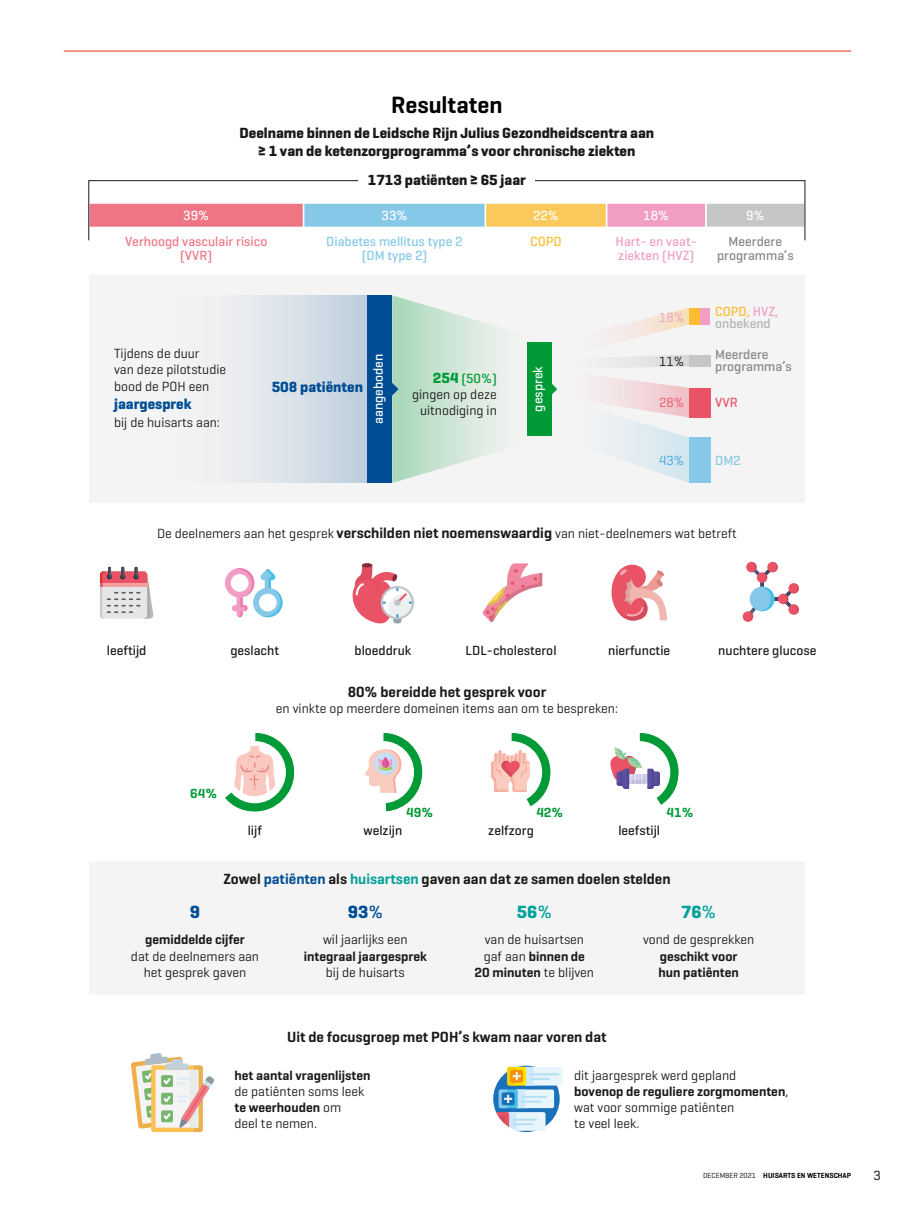
<style>
.page{position:relative;width:915px;height:1212px;background:#fff}
.page>*{position:absolute;margin:0;border:0;box-sizing:border-box;transform-origin:0 0}
.t1{font:24px "Geogrotesque Semi Bold 2";color:#000}
.t2{font:18px "Geogrotesque Bold 2";color:#00a199}
.t3{font:18px "Geogrotesque Bold 2";color:#004d94}
.t4{font:15px/18px "Geogrotesque Bold 2";color:#1a1a18;text-align:center}
.t5{font:15px "Geogrotesque Semi Bold 2";color:#1a1a18}
.t6{font:15px "Geogrotesque Bold 2";color:#004d94}
.t7{font:13.5px/16.2px "Geogrotesque Regular 3";color:#1a1a18;text-align:center}
.t8{font:13.5px/16.2px "Geogrotesque Semi Bold 2";color:#1a1a18;text-align:center}
.t9{font:13.5px "Geogrotesque Medium 3";color:#1a1a18}
.t10{font:13.5px/13.5px "Geogrotesque Medium 3";color:#858787;text-align:center}
.t11{font:13.5px/13.5px "Geogrotesque Medium 3";color:#85c8e8;text-align:center}
.t12{font:13.5px "Geogrotesque Medium 3";color:#fff}
.t13{font:13.5px/13.5px "Geogrotesque Medium 4";color:#ea5366;text-align:center}
.t14{font:13.5px/13.5px "Geogrotesque Medium 3";color:#f29ec4}
.t15{font:13.5px/12px "Geogrotesque Medium 3";color:#b2b2b1}
.t16{font:13.5px "Geogrotesque Semi Bold 2";color:#009a37}
.t17{font:13.5px "Geogrotesque Medium 3";color:#009a37}
.t18{font:13.5px "Geogrotesque Medium 3";color:#fbbc32}
.t19{font:13.5px "Geogrotesque Regular 3";color:#ea5366}
.t20{font:13.5px "Geogrotesque Medium 3";color:#ea5366}
.t21{font:13.5px "Geogrotesque Regular 3";color:#f29ec4}
.t22{font:13.5px "Geogrotesque Regular 3";color:#39a8e0}
.t23{font:13.5px "Geogrotesque";color:#000}
.t24{font:600 7.5px "Geogrotesque";color:#000}
.t25{font:7.5px "Geogrotesque";color:#000}
.s1{font-family:"Geogrotesque Bold 2";font-size:15px}
.s2{color:#fbbc32}
.s3{color:#f29ec4}
.s4{font-family:"Geogrotesque Semi Bold 2";font-size:15px}
.s5{color:#004d94}
.s6{color:#00a199}
.s7{font-family:"Geogrotesque Medium 3"}
.s8{font-family:"Geogrotesque Regular 3"}
.s9{font-weight:400}
</style>
<div class="page">
<hr style="left:64px;top:51px;width:786px;height:1px;background:#df2d14">
<div style="left:89px;top:275px;width:715px;height:228px;background:#f5f4f4"></div>
<div style="left:114px;top:295px;width:277px;height:188px;background:linear-gradient(to right,#fffcf9,#c1d0df)"></div>
<div style="left:705px;top:203px;width:99px;height:24px;background:#c6c6c5"></div>
<div style="left:704px;top:202px;width:101px;height:26px;border:2px solid #fff"></div>
<div style="left:89px;top:203px;width:214px;height:24px;background:#ee7584"></div>
<div style="left:88px;top:202px;width:216px;height:26px;border:2px solid #fff"></div>
<div style="left:303px;top:203px;width:182px;height:24px;background:#85c8e8"></div>
<div style="left:303px;top:202px;width:183px;height:26px;border:2px solid #fff"></div>
<div style="left:485px;top:203px;width:121px;height:24px;background:#fbc95b"></div>
<div style="left:484px;top:202px;width:123px;height:26px;border:2px solid #fff"></div>
<div style="left:606px;top:203px;width:99px;height:24px;background:#f29ec4"></div>
<div style="left:605px;top:202px;width:101px;height:26px;border:2px solid #fff"></div>
<div style="left:88px;top:180px;width:717px;height:61px;border:1px solid #1a1a18"></div>
<div style="left:358px;top:175px;width:177px;height:10px;background:#fff"></div>
<div style="left:367px;top:295px;width:24px;height:188px;background:#004d94"></div>
<svg style="left:391px;top:295px;width:297px;height:188px"></svg>
<div style="left:688px;top:437px;width:22px;height:46px;background:#85c8e8"></div>
<div style="left:688px;top:388px;width:22px;height:29px;background:#ea5366"></div>
<div style="left:688px;top:355px;width:22px;height:11px;background:#c6c6c5"></div>
<div style="left:699px;top:308px;width:11px;height:17px;background:#f29ec4"></div>
<div style="left:688px;top:308px;width:11px;height:17px;background:#fbbc32"></div>
<div style="left:89px;top:861px;width:715px;height:134px;background:#f5f4f4"></div>
<svg style="left:100px;top:567px;width:54px;height:52px;background:#d9bbbf"></svg>
<svg style="left:225px;top:568px;width:57px;height:49px"></svg>
<svg style="left:362px;top:563px;width:10px;height:4px"></svg>
<svg style="left:352px;top:565px;width:62px;height:59px"></svg>
<div style="left:394px;top:599px;width:6px;height:7px;background:#bdc3c7;border-radius:50%"></div>
<svg style="left:482px;top:563px;width:60px;height:59px"></svg>
<svg style="left:611px;top:565px;width:55px;height:56px"></svg>
<svg style="left:742px;top:611px;width:11px;height:11px"></svg>
<svg style="left:746px;top:562px;width:52px;height:60px"></svg>
<svg style="left:225px;top:732px;width:70px;height:80px"></svg>
<svg style="left:365px;top:732px;width:58px;height:80px"></svg>
<svg style="left:610px;top:732px;width:70px;height:73px"></svg>
<svg style="left:491px;top:732px;width:60px;height:74px"></svg>
<svg style="left:131px;top:1053px;width:83px;height:79px"></svg>
<svg style="left:493px;top:1065px;width:69px;height:67px"></svg>
<h1 class="t1" style="left:391px;top:90px;width:113px">Resultaten</h1>
<p class="t4" style="left:239px;top:123px;width:416px">Deelname binnen de Leidsche Rijn Julius Gezondheidscentra aan ≥ 1 van de ketenzorgprogramma’s voor chronische ziekten</p>
<p class="t4" style="left:367px;top:171px;width:159px">1713 patiënten ≥ 65 jaar</p>
<p class="t12" style="left:183px;top:207px;width:27px">39%</p>
<p class="t12" style="left:745px;top:207px;width:20px">9%</p>
<p class="t13" style="left:125px;top:235px;width:144px">Verhoogd vasculair risico (VVR)</p>
<p class="t12" style="left:381px;top:207px;width:27px">33%</p>
<p class="t11" style="left:326px;top:235px;width:138px">Diabetes mellitus type 2 (DM type 2)</p>
<p class="t12" style="left:533px;top:207px;width:27px">22%</p>
<p class="t18" style="left:530px;top:233px;width:33px">COPD</p>
<p class="t12" style="left:643px;top:207px;width:27px">18%</p>
<p class="t14" style="left:615px;top:235px;width:83px">Hart- en vaat&shy;ziekten (HVZ)</p>
<p class="t10" style="left:716px;top:235px;width:78px">Meerdere programma’s</p>
<p class="t7" style="left:114px;top:345px;width:113px;text-align:left">Tijdens de duur<br>van deze pilotstudie bood de POH een</p>
<p class="t6" style="left:114px;top:394px;width:79px">jaargesprek</p>
<p class="t7" style="left:114px;top:413px;width:107px">bij de huisarts aan:</p>
<p class="t6" style="left:271px;top:378px;width:93px">508 patiënten</p>
<p class="t12" style="left:370px;top:424px;width:72px;rotate:-90deg">aangeboden</p>
<p class="t17" style="left:433px;top:370px;width:65px"><span class="s1">254</span> (50%)</p>
<p class="t7" style="left:412px;top:386px;width:86px">gingen op deze uitnodiging in</p>
<p class="t12" style="left:529px;top:412px;width:47px;rotate:-90deg">gesprek</p>
<p class="t21" style="left:659px;top:309px;width:27px">18%</p>
<p class="t7" style="left:659px;top:353px;width:27px">11%</p>
<p class="t15" style="left:715px;top:305px;width:65px"><span class="s2">COPD,</span> <span class="s3">HVZ, </span>onbekend</p>
<p class="t10" style="left:715px;top:348px;width:78px;line-height:12px;text-align:left">Meerdere programma’s</p>
<p class="t19" style="left:659px;top:394px;width:27px">28%</p>
<p class="t20" style="left:715px;top:394px;width:24px">VVR</p>
<p class="t22" style="left:659px;top:452px;width:27px">43%</p>
<p class="t11" style="left:715px;top:454px;width:27px">DM2</p>
<p class="t7" style="left:157px;top:524px;width:581px">De deelnemers aan het gesprek <span class="s4">verschilden niet noemenswaardig</span> van niet-deelnemers wat betreft</p>
<p class="t9" style="left:107px;top:642px;width:41px">leeftijd</p>
<p class="t9" style="left:230px;top:642px;width:50px">geslacht</p>
<p class="t9" style="left:354px;top:642px;width:58px">bloeddruk</p>
<p class="t9" style="left:465px;top:642px;width:92px">LDL-cholesterol</p>
<p class="t9" style="left:608px;top:642px;width:64px">nierfunctie</p>
<p class="t9" style="left:718px;top:642px;width:100px">nuchtere glucose</p>
<p class="t16" style="left:190px;top:785px;width:28px">64%</p>
<p class="t5" style="left:347px;top:682px;width:200px">80% bereidde het gesprek voor</p>
<p class="t7" style="left:276px;top:700px;width:343px">en vinkte op meerdere domeinen items aan om te bespreken:</p>
<p class="t16" style="left:406px;top:803px;width:28px">49%</p>
<p class="t16" style="left:536px;top:803px;width:28px">42%</p>
<p class="t16" style="left:666px;top:803px;width:28px">41%</p>
<p class="t9" style="left:248px;top:822px;width:16px">lijf</p>
<p class="t9" style="left:363px;top:822px;width:40px">welzijn</p>
<p class="t9" style="left:488px;top:822px;width:47px">zelfzorg</p>
<p class="t9" style="left:618px;top:822px;width:43px">leefstijl</p>
<p class="t5" style="left:223px;top:869px;width:448px">Zowel <span class="s5">patiënten</span> als <span class="s6">huisartsen</span> gaven aan dat ze samen doelen stelden</p>
<h2 class="t3" style="left:190px;top:901px;width:12px">9</h2>
<p class="t8" style="left:145px;top:932px;width:101px">gemiddelde cijfer</p>
<p class="t7" style="left:131px;top:947px;width:130px">dat de deelnemers aan het gesprek gaven</p>
<h2 class="t3" style="left:347px;top:901px;width:37px">93<span class="s7">%</span></h2>
<p class="t7" style="left:323px;top:931px;width:86px">wil jaarlijks een</p>
<p class="t8" style="left:304px;top:948px;width:125px">integraal jaargesprek</p>
<p class="t7" style="left:326px;top:964px;width:80px">bij de huisarts</p>
<h2 class="t2" style="left:516px;top:901px;width:37px">56<span class="s7">%</span></h2>
<p class="t7" style="left:484px;top:931px;width:101px">van de huisartsen</p>
<p class="t8" style="left:474px;top:948px;width:121px"><span class="s8">gaf aan</span> binnen de<br>20 minuten <span class="s8">te blijven</span></p>
<h2 class="t2" style="left:680px;top:901px;width:37px">76<span class="s7">%</span></h2>
<p class="t7" style="left:642px;top:931px;width:113px">vond de gesprekken</p>
<p class="t8" style="left:658px;top:948px;width:82px;text-align:left">geschikt voor hun patiënten</p>
<p class="t5" style="left:287px;top:1028px;width:321px">Uit de focusgroep met POH’s kwam naar voren dat</p>
<p class="t7" style="left:574px;top:1066px;width:163px">dit jaargesprek werd gepland</p>
<p class="t8" style="left:574px;top:1083px;width:216px">bovenop de reguliere zorgmomenten<span class="s8">,</span></p>
<p class="t7" style="left:574px;top:1099px;width:161px;text-align:left">wat voor sommige patiënten te veel leek.</p>
<p class="t8" style="left:234px;top:1067px;width:138px">het aantal vragenlijsten</p>
<p class="t7" style="left:234px;top:1082px;width:131px">de patiënten soms leek</p>
<p class="t8" style="left:234px;top:1099px;width:108px">te weerhouden <span class="s8">om</span></p>
<p class="t7" style="left:234px;top:1115px;width:84px">deel te nemen.</p>
<p class="t25" style="left:715px;top:1171px;width:42px">MAAND 0 00</p>
<p class="t23" style="left:873px;top:1166px;width:9px">3</p>
<p class="t24" style="left:703px;top:1171px;width:149px"><span class="s9">D ECEM BER 2021</span> HUISARTS EN WETENSCHAP</p>
</div>
